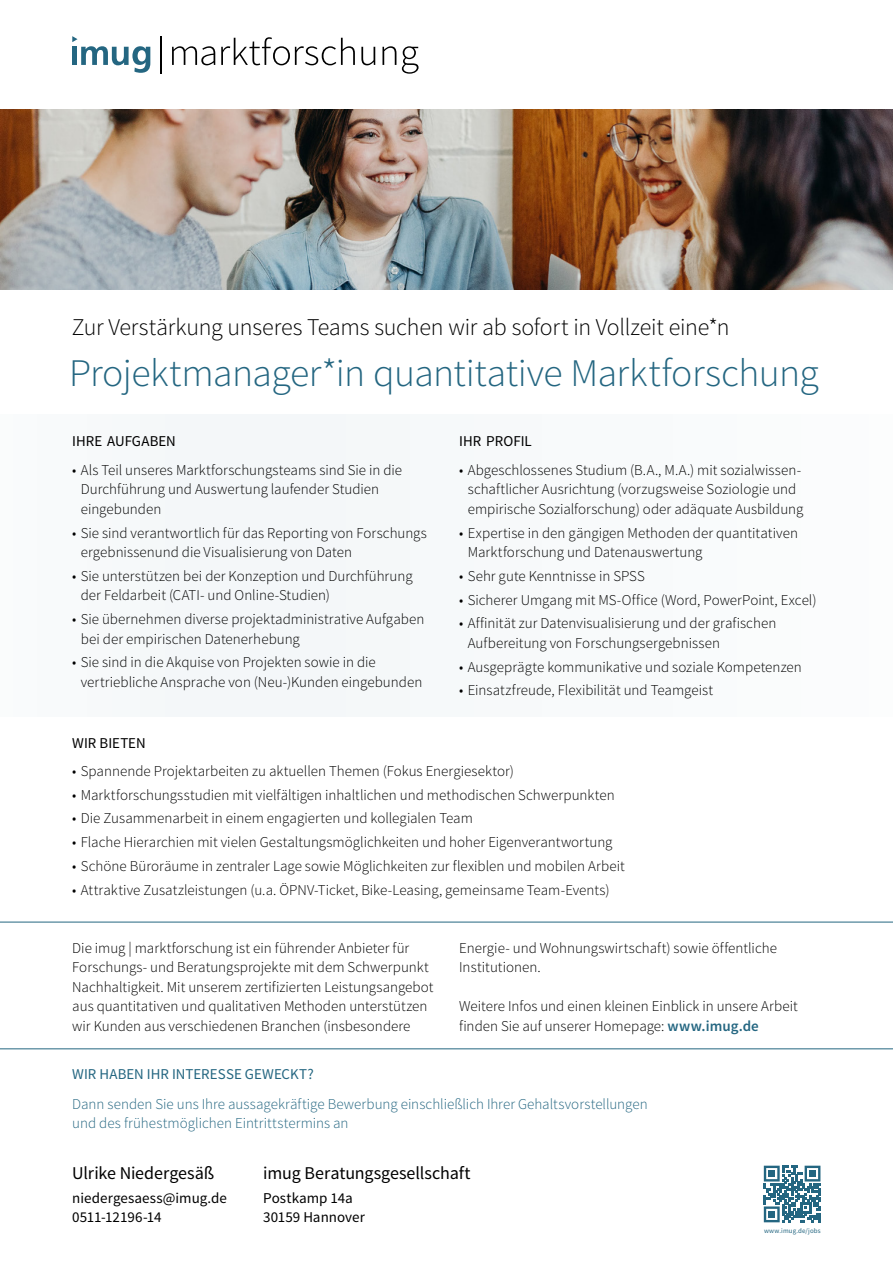
<style>
.page{position:relative;width:893px;height:1263px;background:#fff}
.page>*{position:absolute;margin:0;border:0;box-sizing:border-box;transform-origin:0 0}
.t1{font:300 39px "Source Sans Pro";letter-spacing:-.015em;color:#246681}
.t2{font:300 24px "Source Sans Pro";letter-spacing:-.01em;color:#000}
.t3{font:18px "Source Sans Pro";letter-spacing:-.005em;color:#000}
.t4{font:300 15px/19.5px "Source Sans Pro";color:#000}
.t5{font:300 15px/19.5px "Source Sans Pro";color:#246681}
.t6{font:15px/19.5px "Source Sans Pro";color:#000}
.t7{font:15px "Source Sans Pro";color:#246681}
.t8{font:6.9px "Source Sans Pro";letter-spacing:.02em;color:#246681}
.s1{font-weight:600;color:#246681}
</style>
<div class="page">
<img style="left:0;top:110px;width:893px;height:179px">
<hr style="left:0;top:1048px;width:893px;height:1px;background:#246681">
<svg style="left:172px;top:46px;width:43px;height:19px"></svg>
<svg style="left:221px;top:37px;width:134px;height:28px"></svg>
<svg style="left:361px;top:47px;width:14px;height:18px"></svg>
<svg style="left:382px;top:46px;width:14px;height:19px"></svg>
<svg style="left:402px;top:46px;width:17px;height:28px"></svg>
<svg style="left:72px;top:36px;width:78px;height:37px"></svg>
<hr style="left:161px;top:37px;width:1px;height:37px;background:#000">
<svg style="left:764px;top:1166px;width:56px;height:56px"></svg>
<div style="left:768px;top:1170px;width:7px;height:7px;background:#246681"></div>
<div style="left:809px;top:1170px;width:7px;height:7px;background:#246681"></div>
<div style="left:768px;top:1211px;width:7px;height:7px;background:#246681"></div>
<hr style="left:0;top:922px;width:893px;height:1px;background:#246681">
<div style="left:0;top:415px;width:893px;height:302px;background:#f7f9fa"></div>
<h2 class="t2" style="left:72px;top:313px;width:659px">Zur Verstärkung unseres Teams suchen wir ab sofort in Vollzeit eine*n</h2>
<h1 class="t1" style="left:69px;top:349px;width:751px">Projektmanager*in quantitative Marktforschung</h1>
<p class="t6" style="left:72px;top:431px;width:105px">IHRE AUFGABEN</p>
<p class="t4" style="left:81px;top:460px;width:323px;text-indent:-9px">• Als Teil unseres Marktforschungsteams sind Sie in die<br>Durchführung und Auswertung laufender Studien eingebunden</p>
<p class="t4" style="left:81px;top:523px;width:348px;text-indent:-9px">• Sie sind verantwortlich für das Reporting von Forschungs ergebnissenund die Visualisierung von Daten</p>
<p class="t4" style="left:81px;top:566px;width:333px;text-indent:-9px">• Sie unterstützen bei der Konzeption und Durchführung der Feldarbeit (CATI- und Online-Studien)</p>
<p class="t4" style="left:81px;top:609px;width:345px;text-indent:-9px">• Sie übernehmen diverse projektadministrative Aufgaben bei der empirischen Datenerhebung</p>
<p class="t4" style="left:81px;top:653px;width:343px;text-indent:-9px">• Sie sind in die Akquise von Projekten sowie in die vertriebliche Ansprache von (Neu-)Kunden eingebunden</p>
<p class="t6" style="left:459px;top:431px;width:74px">IHR PROFIL</p>
<p class="t4" style="left:459px;top:460px;width:346px;text-align:center">• Abgeschlossenes Studium (B.A., M.A.) mit sozialwissen&shy;schaftlicher Ausrichtung (vorzugsweise Soziologie und empirische Sozialforschung) oder adäquate Ausbildung</p>
<p class="t4" style="left:468px;top:523px;width:332px;text-indent:-9px">• Expertise in den gängigen Methoden der quantitativen<br>Marktforschung und Datenauswertung</p>
<p class="t4" style="left:459px;top:566px;width:187px">• Sehr gute Kenntnisse in SPSS</p>
<p class="t4" style="left:459px;top:590px;width:359px">• Sicherer Umgang mit MS-Office (Word, PowerPoint, Excel)</p>
<p class="t4" style="left:468px;top:614px;width:310px;text-indent:-9px">• Affinität zur Datenvisualisierung und der grafischen<br>Aufbereitung von Forschungsergebnissen</p>
<p class="t4" style="left:459px;top:657px;width:344px">• Ausgeprägte kommunikative und soziale Kompetenzen</p>
<p class="t4" style="left:459px;top:681px;width:255px">• Einsatzfreude, Flexibilität und Teamgeist</p>
<p class="t6" style="left:72px;top:733px;width:75px">WIR BIETEN</p>
<p class="t4" style="left:72px;top:761px;width:443px">• Spannende Projektarbeiten zu aktuellen Themen (Fokus Energiesektor)</p>
<p class="t4" style="left:72px;top:785px;width:544px">• Marktforschungsstudien mit vielfältigen inhaltlichen und methodischen Schwerpunkten</p>
<p class="t4" style="left:72px;top:809px;width:402px">• Die Zusammenarbeit in einem engagierten und kollegialen Team</p>
<p class="t4" style="left:72px;top:832px;width:542px">• Flache Hierarchien mit vielen Gestaltungsmöglichkeiten und hoher Eigenverantwortung</p>
<p class="t4" style="left:72px;top:856px;width:554px">• Schöne Büroräume in zentraler Lage sowie Möglichkeiten zur flexiblen und mobilen Arbeit</p>
<p class="t4" style="left:72px;top:880px;width:539px">• Attraktive Zusatzleistungen (u.a. ÖPNV-Ticket, Bike-Leasing, gemeinsame Team-Events)</p>
<p class="t4" style="left:72px;top:938px;width:363px">Die imug | marktforschung ist ein führender Anbieter für Forschungs- und Beratungsprojekte mit dem Schwerpunkt Nachhaltigkeit. Mit unserem zertifizierten Leistungsangebot aus quantitativen und qualitativen Methoden unterstützen wir Kunden aus verschiedenen Branchen (insbesondere</p>
<p class="t7" style="left:72px;top:1065px;width:243px">WIR HABEN IHR INTERESSE GEWECKT?</p>
<p class="t4" style="left:459px;top:938px;width:319px">Energie- und Wohnungswirtschaft) sowie öffentliche<br>Institutionen.</p>
<p class="t4" style="left:459px;top:996px;width:340px">Weitere Infos und einen kleinen Einblick in unsere Arbeit finden Sie auf unserer Homepage: <span class="s1">www.imug.de</span></p>
<p class="t5" style="left:72px;top:1094px;width:577px">Dann senden Sie uns Ihre aussagekräftige Bewerbung einschließlich Ihrer Gehaltsvorstellungen und des frühestmöglichen Eintrittstermins an</p>
<p class="t3" style="left:72px;top:1162px;width:143px">Ulrike Niedergesäß</p>
<p class="t6" style="left:72px;top:1188px;width:156px">niedergesaess@imug.de<br>0511-12196-14</p>
<p class="t3" style="left:263px;top:1162px;width:209px">imug Beratungsgesellschaft</p>
<p class="t6" style="left:263px;top:1188px;width:103px">Postkamp 14a<br>30159 Hannover</p>
<p class="t8" style="left:764px;top:1226px;width:58px">www.imug.de/jobs</p>
</div>
